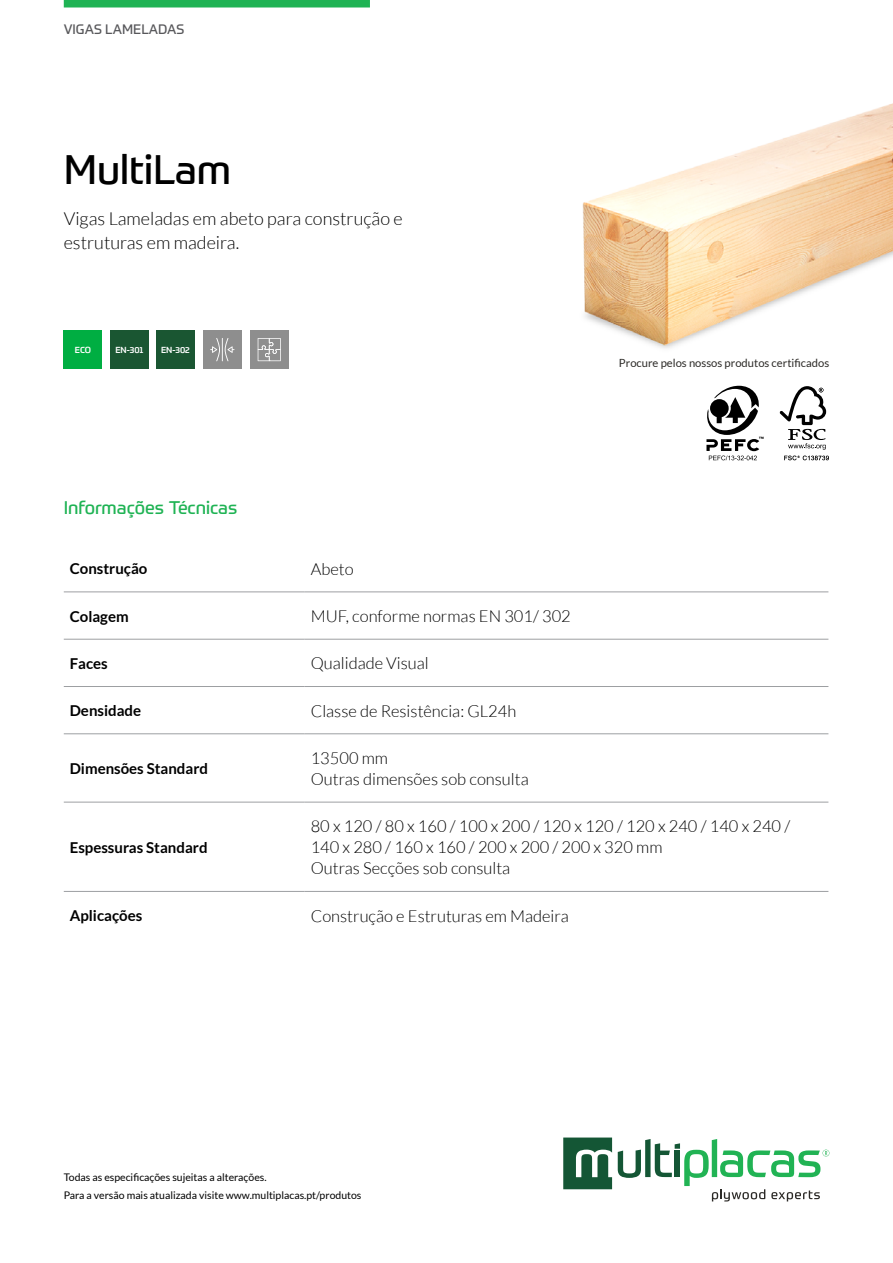
<style>
.page{position:relative;width:893px;height:1263px;background:#fff}
.page>*{position:absolute;margin:0;border:0;box-sizing:border-box;transform-origin:0 0}
.t1{font:40.5px "Prometo";color:#000}
.t2{font:300 18px/24px "Lato";color:#000}
.t3{font:18px "Prometo";color:#1fb354}
.t4{font:300 16.5px/21px "Lato";color:#000}
.t5{font:700 15px "Lato";color:#000}
.t6{font:13.5px "Prometo";color:#58585b}
.t7{font:11.25px "Lato";color:#2c2a27}
.t8{font:10.5px/18px "Lato";color:#000}
.t9{font:500 8.55px "Prometo";color:#fff}
</style>
<div class="page">
<div style="left:64px;top:0;width:306px;height:8px;background:#1fb354"></div>
<svg style="left:563px;top:1137px;width:49px;height:52px"></svg>
<svg style="left:618px;top:1139px;width:211px;height:62px"></svg>
<img style="left:582px;top:103px;width:311px;height:283px">
<hr style="left:64px;top:802px;width:241px;height:1px;background:#9d9fa2">
<hr style="left:305px;top:802px;width:523px;height:1px;background:#9d9fa2">
<hr style="left:64px;top:891px;width:241px;height:1px;background:#9d9fa2">
<hr style="left:305px;top:891px;width:523px;height:1px;background:#9d9fa2">
<hr style="left:64px;top:592px;width:241px;height:1px;background:#9d9fa2">
<hr style="left:305px;top:592px;width:523px;height:1px;background:#9d9fa2">
<hr style="left:64px;top:639px;width:241px;height:1px;background:#9d9fa2">
<hr style="left:305px;top:639px;width:523px;height:1px;background:#9d9fa2">
<hr style="left:64px;top:686px;width:241px;height:1px;background:#9d9fa2">
<hr style="left:305px;top:686px;width:523px;height:1px;background:#9d9fa2">
<hr style="left:64px;top:733px;width:241px;height:1px;background:#9d9fa2">
<hr style="left:305px;top:733px;width:523px;height:1px;background:#9d9fa2">
<div style="left:64px;top:330px;width:38px;height:39px;background:#00ae42"></div>
<div style="left:156px;top:330px;width:39px;height:39px;background:#1a5632"></div>
<div style="left:203px;top:330px;width:38px;height:39px;background:#8e8e8e"></div>
<svg style="left:210px;top:338px;width:24px;height:23px"></svg>
<div style="left:250px;top:330px;width:38px;height:39px;background:#8e8e8e"></div>
<svg style="left:258px;top:338px;width:23px;height:23px"></svg>
<div style="left:110px;top:330px;width:39px;height:39px;background:#1a5632"></div>
<svg style="left:706px;top:386px;width:57px;height:74px"></svg>
<svg style="left:780px;top:386px;width:49px;height:74px"></svg>
<p class="t6" style="left:64px;top:21px;width:122px">VIGAS LAMELADAS</p>
<h1 class="t1" style="left:64px;top:145px;width:169px">MultiLam</h1>
<p class="t2" style="left:64px;top:207px;width:340px">Vigas Lameladas em abeto para construção e estruturas em madeira.</p>
<p class="t9" style="left:75px;top:344px;width:18px">ECO</p>
<p class="t9" style="left:115px;top:344px;width:30px">EN-301</p>
<p class="t9" style="left:161px;top:344px;width:30px">EN-302</p>
<p class="t7" style="left:619px;top:357px;width:212px">Procure pelos nossos produtos certificados</p>
<p class="t3" style="left:64px;top:496px;width:175px">Informações Técnicas</p>
<p class="t5" style="left:70px;top:560px;width:79px">Construção</p>
<p class="t4" style="left:311px;top:558px;width:44px">Abeto</p>
<p class="t5" style="left:70px;top:607px;width:60px">Colagem</p>
<p class="t4" style="left:311px;top:606px;width:262px">MUF, conforme normas EN 301/ 302</p>
<p class="t5" style="left:70px;top:655px;width:39px">Faces</p>
<p class="t4" style="left:311px;top:653px;width:120px">Qualidade Visual</p>
<p class="t5" style="left:70px;top:702px;width:73px">Densidade</p>
<p class="t4" style="left:311px;top:700px;width:207px">Classe de Resistência: GL24h</p>
<p class="t5" style="left:70px;top:760px;width:140px">Dimensões Standard</p>
<p class="t4" style="left:311px;top:748px;width:219px">13500 mm<br>Outras dimensões sob consulta</p>
<p class="t5" style="left:70px;top:839px;width:139px">Espessuras Standard</p>
<p class="t4" style="left:311px;top:816px;width:481px">80 x 120 / 80 x 160 / 100 x 200 / 120 x 120 / 120 x 240 / 140 x 240 /<br>140 x 280 / 160 x 160 / 200 x 200 / 200 x 320 mm<br>Outras Secções sob consulta</p>
<p class="t5" style="left:70px;top:907px;width:74px">Aplicações</p>
<p class="t4" style="left:311px;top:905px;width:259px">Construção e Estruturas em Madeira</p>
<p class="t8" style="left:64px;top:1168px;width:299px">Todas as especificações sujeitas a alterações.<br>Para a versão mais atualizada visite www.multiplacas.pt/produtos</p>
</div>
